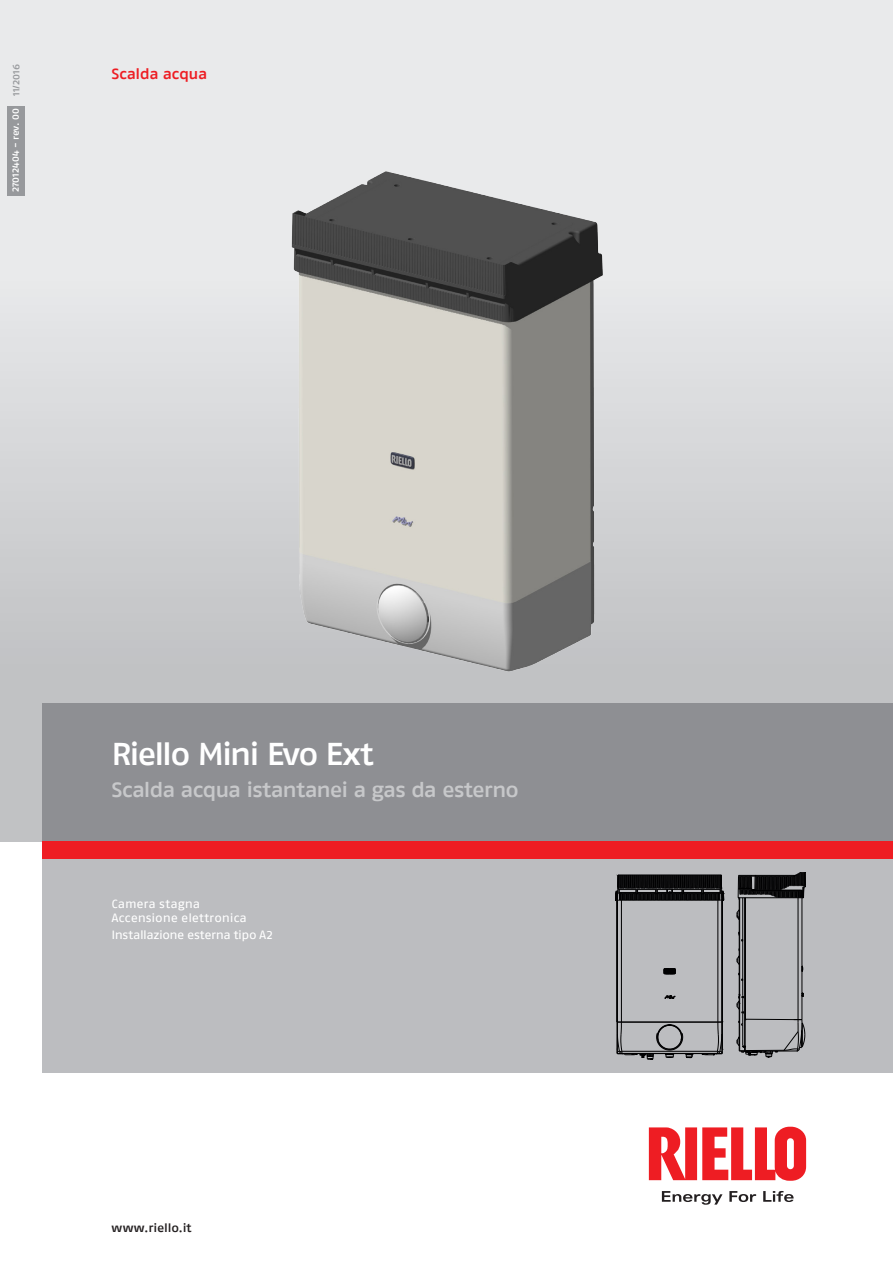
<style>
.page{position:relative;width:893px;height:1263px;background:#fff}
.page>*{position:absolute;margin:0;border:0;box-sizing:border-box;transform-origin:0 0}
.t1{font:500 31.5px "Fago Ex Lf";letter-spacing:-.06em;color:#fff}
.t2{font:500 21px "Fago Ex Lf";letter-spacing:-.045em;color:#c7c8ca}
.t3{font:500 15px "Fago Ex Lf";letter-spacing:-.035em;color:#ee1d23}
.Plus_copertina{font:12px "Fago Ex Lf";letter-spacing:-.015em;color:#fff}
.PLUS{font:12px "Fago Ex Lf";letter-spacing:-.035em;color:#fff}
.t4{font:500 12px "Fago Ex Lf";letter-spacing:-.005em;color:#231f20}
.t5{font:500 9.45px "Fago Ex Lf";letter-spacing:.005em;color:#97999c}
.t6{font:500 9.3px "Fago Ex Lf";color:#fff}
</style>
<div class="page">
<div style="left:43px;top:843px;width:850px;height:229px;background:#bcbdc0"></div>
<div style="left:0;top:0;width:893px;height:841px;background:linear-gradient(to bottom,#f3f4f5,#babbbe)"></div>
<div style="left:43px;top:704px;width:850px;height:138px;background:#8e8f93"></div>
<div style="left:7px;top:106px;width:17px;height:90px;background:#97999c"></div>
<svg style="left:662px;top:1191px;width:132px;height:14px"></svg>
<svg style="left:649px;top:1127px;width:157px;height:54px"></svg>
<div style="left:43px;top:841px;width:850px;height:18px;background:#ee1d23"></div>
<img style="left:276px;top:158px;width:341px;height:521px">
<hr style="left:622px;top:1053px;width:95px;height:1px;background:#000001">
<hr style="left:622px;top:1051px;width:95px;height:1px;background:#000001">
<svg style="left:702px;top:1021px;width:21px;height:34px"></svg>
<hr style="left:621px;top:1022px;width:97px;height:1px;background:#000001">
<hr style="left:718px;top:900px;width:1px;height:122px;background:#000001">
<svg style="left:617px;top:1021px;width:77px;height:39px"></svg>
<hr style="left:621px;top:900px;width:1px;height:122px;background:#000001">
<hr style="left:722px;top:900px;width:1px;height:122px;background:#000001">
<hr style="left:617px;top:900px;width:1px;height:122px;background:#000001">
<svg style="left:663px;top:968px;width:13px;height:7px"></svg>
<svg style="left:664px;top:995px;width:11px;height:4px"></svg>
<hr style="left:739px;top:898px;width:1px;height:153px;background:#000001">
<hr style="left:742px;top:898px;width:1px;height:98px;background:#000001">
<hr style="left:744px;top:898px;width:1px;height:148px;background:#000001">
<svg style="left:737px;top:909px;width:2px;height:12px"></svg>
<svg style="left:737px;top:948px;width:2px;height:17px"></svg>
<svg style="left:738px;top:932px;width:5px;height:9px"></svg>
<svg style="left:738px;top:973px;width:5px;height:8px"></svg>
<hr style="left:802px;top:898px;width:1px;height:121px;background:#000001">
<hr style="left:745px;top:898px;width:1px;height:121px;background:#000001">
<hr style="left:798px;top:898px;width:1px;height:121px;background:#000001">
<svg style="left:737px;top:993px;width:68px;height:64px"></svg>
<svg style="left:615px;top:874px;width:110px;height:27px;background:#1f1f21"></svg>
<svg style="left:738px;top:872px;width:68px;height:28px"></svg>
<p class="t5" style="left:10px;top:96px;width:34px;rotate:-90deg">11/2016</p>
<p class="t3" style="left:111px;top:65px;width:97px">Scalda acqua</p>
<p class="t6" style="left:10px;top:192px;width:85px;rotate:-90deg">27012404 - rev. 00</p>
<p class="t1" style="left:111px;top:735px;width:264px">Riello Mini Evo Ext</p>
<p class="t2" style="left:111px;top:777px;width:409px">Scalda acqua istantanei a gas da esterno</p>
<p class="Plus_copertina" style="left:111px;top:896px;width:90px">Camera stagna</p>
<p class="Plus_copertina" style="left:111px;top:911px;width:137px">Accensione elettronica</p>
<p class="PLUS" style="left:111px;top:927px;width:163px">Installazione esterna tipo A2</p>
<p class="t4" style="left:111px;top:1220px;width:82px">www.riello.it</p>
</div>
